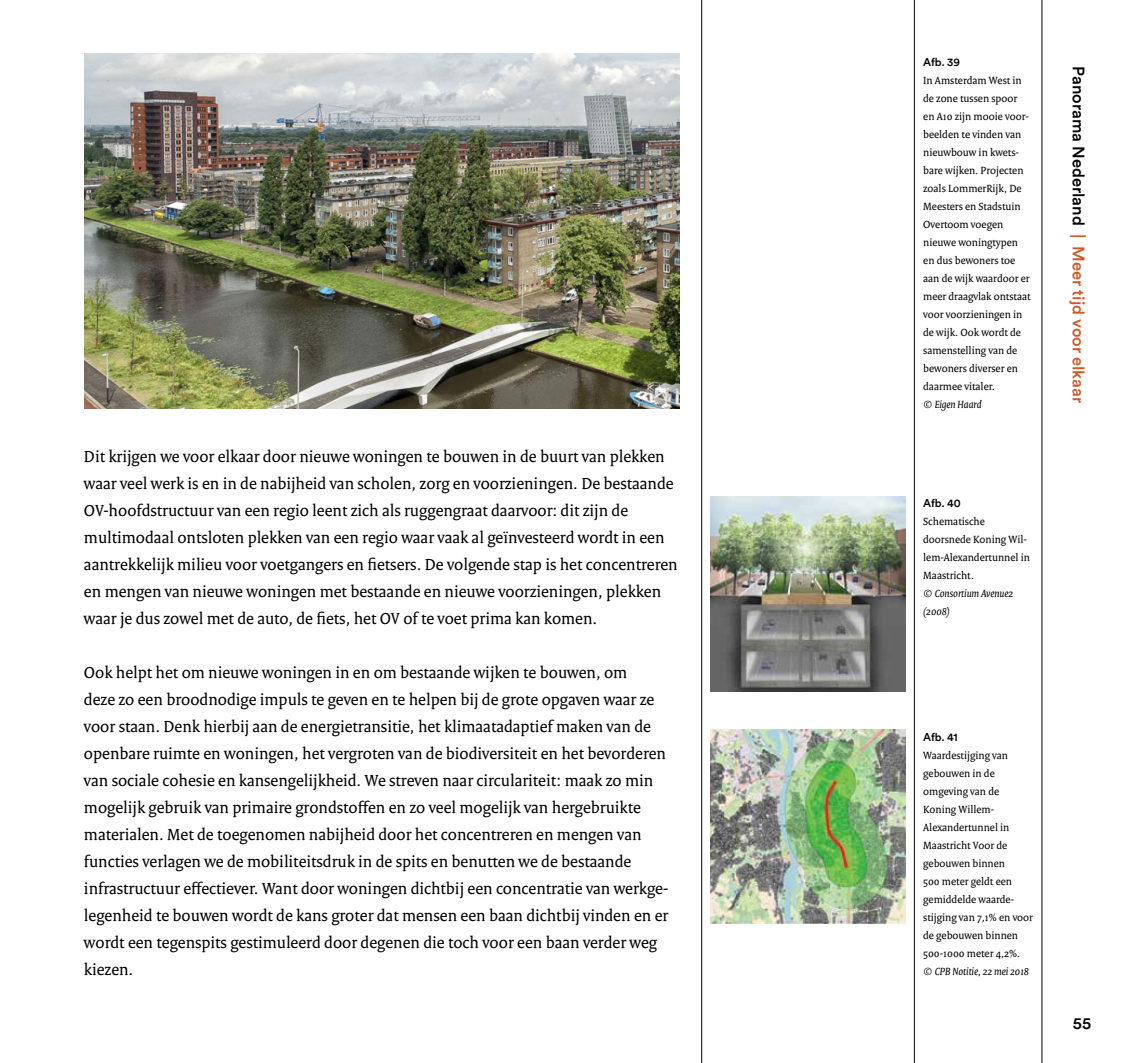
<style>
.page{position:relative;width:1127px;height:1063px;background:#fff}
.page>*{position:absolute;margin:0;border:0;box-sizing:border-box;transform-origin:0 0}
.t1{font:17.25px/27px "Rijksoverheid Serif";color:#000}
.t2{font:500 16.5px "Circular Std";color:#d05927}
.t3{font:500 16.5px "Circular Std";color:#000}
.t4{font:11.25px/18px "Rijksoverheid Serif";color:#000}
.t5{font:italic 11.25px/18px "Rijksoverheid Serif";color:#000}
.t6{font:500 11.25px "Circular Std";letter-spacing:-.01em;color:#000}
</style>
<div class="page">
<img style="left:84px;top:54px;width:596px;height:354px">
<img style="left:711px;top:729px;width:195px;height:195px">
<hr style="left:914px;top:0;width:1px;height:1063px;background:#000">
<hr style="left:701px;top:0;width:1px;height:1063px;background:#000">
<hr style="left:1041px;top:0;width:1px;height:1063px;background:#000">
<img style="left:711px;top:496px;width:195px;height:195px">
<p class="t1" style="left:84px;top:443px;width:595px">Dit krijgen we voor elkaar door nieuwe woningen te bouwen in de buurt van plekken waar veel werk is en in de nabijheid van scholen, zorg en voorzieningen. De bestaande OV-hoofdstructuur van een regio leent zich als ruggengraat daarvoor: dit zijn de multimodaal ontsloten plekken van een regio waar vaak al geïnvesteerd wordt in een aantrekkelijk milieu voor voetgangers en fietsers. De volgende stap is het concentreren en mengen van nieuwe woningen met bestaande en nieuwe voorzieningen, plekken waar je dus zowel met de auto, de fiets, het OV of te voet prima kan komen.</p>
<p class="t1" style="left:84px;top:659px;width:586px">Ook helpt het om nieuwe woningen in en om bestaande wijken te bouwen, om<br>deze zo een broodnodige impuls te geven en te helpen bij de grote opgaven waar ze voor staan. Denk hierbij aan de energietransitie, het klimaatadaptief maken van de openbare ruimte en woningen, het vergroten van de biodiversiteit en het bevorderen van sociale cohesie en kansengelijkheid. We streven naar circulariteit: maak zo min mogelijk gebruik van primaire grondstoffen en zo veel mogelijk van hergebruikte materialen. Met de toegenomen nabijheid door het concentreren en mengen van functies verlagen we de mobiliteitsdruk in de spits en benutten we de bestaande infrastructuur effectiever. Want door woningen dichtbij een concentratie van werkge&shy;legenheid te bouwen wordt de kans groter dat mensen een baan dichtbij vinden en er wordt een tegenspits gestimuleerd door degenen die toch voor een baan verder weg kiezen.</p>
<p class="t6" style="left:923px;top:55px;width:38px">Afb. 39</p>
<p class="t4" style="left:923px;top:72px;width:109px">In Amsterdam West in de zone tussen spoor en A10 zijn mooie voor&shy;beelden te vinden van nieuwbouw in kwets&shy;bare wijken. Projecten zoals LommerRijk, De<br>Meesters en Stadstuin<br>Overtoom voegen nieuwe woningtypen en dus bewoners toe aan de wijk waardoor er meer draagvlak ontstaat voor voorzieningen in de wijk. Ook wordt de samenstelling van de bewoners diverser en daarmee vitaler.</p>
<p class="t5" style="left:923px;top:396px;width:60px">© Eigen Haard</p>
<p class="t6" style="left:923px;top:496px;width:39px">Afb. 40</p>
<p class="t4" style="left:923px;top:513px;width:108px">Schematische doorsnede Koning Wil&shy;lem-Alexandertunnel in<br>Maastricht.</p>
<p class="t5" style="left:923px;top:585px;width:91px">© Consortium Avenue2 (2008)</p>
<p class="t3" style="left:1089px;top:66px;width:161px;rotate:90deg">Panorama Nederland</p>
<p class="t2" style="left:1089px;top:234px;width:171px;rotate:90deg">| Meer tijd voor elkaar</p>
<p class="t6" style="left:923px;top:730px;width:36px">Afb. 41</p>
<p class="t4" style="left:923px;top:747px;width:111px">Waardestijging van gebouwen in de omgeving van de<br>Koning Willem-<br>Alexandertunnel in<br>Maastricht Voor de gebouwen binnen<br>500 meter geldt een gemiddelde waarde&shy;stijging van 7,1% en voor de gebouwen binnen<br>500-1000 meter 4,2%.</p>
<p class="t5" style="left:923px;top:963px;width:107px">© CPB Notitie, 22 mei 2018</p>
<p class="t3" style="left:1073px;top:1013px;width:20px">55</p>
</div>
